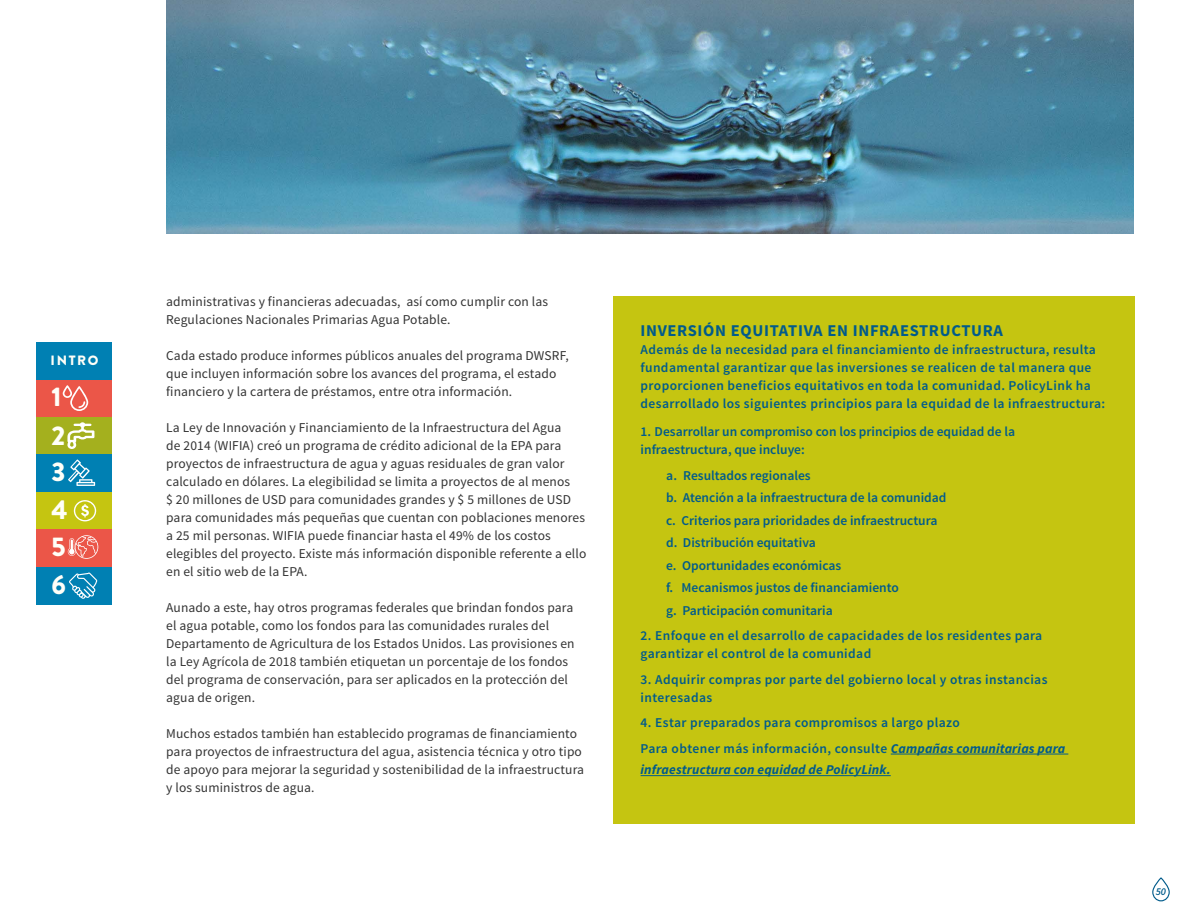
<style>
.page{position:relative;width:1188px;height:918px;background:#fff}
.page>*{position:absolute;margin:0;border:0;box-sizing:border-box;transform-origin:0 0}
.t1{font:900 27px/37.5px "Brandon Grotesque";color:#fffff8}
.t2{font:700 16.5px "Source Sans Pro";letter-spacing:.04em;color:#015b8b}
.t3{font:13.5px/18px "Source Sans Pro";letter-spacing:.01em;color:#333}
.t4{font:600 13.5px/18px "Source Sans Pro";letter-spacing:.025em;color:#015b8b}
.t5{font:600 13.5px/22.5px "Source Sans Pro";color:#015b8b}
.t6{font:italic 700 13.5px "Source Sans Pro";letter-spacing:.01em;color:#015b8b}
.t7{font:900 13.5px "Brandon Grotesque";letter-spacing:.12em;color:#fffff8}
.t8{font:italic 600 10.5px "Source Sans Pro";color:#015b8b}
.s1{font-weight:700;font-style:italic}
</style>
<div class="page">
<svg style="left:1152px;top:877px;width:18px;height:25px"></svg>
<div style="left:614px;top:296px;width:521px;height:528px;background:#c5c511"></div>
<hr style="left:891px;top:754px;width:177px;height:1px;background:#015b8b">
<hr style="left:641px;top:775px;width:250px;height:1px;background:#015b8b">
<img style="left:166px;top:0;width:967px;height:234px">
<div style="left:36px;top:492px;width:75px;height:37px;background:#c5c511"></div>
<div style="left:36px;top:417px;width:75px;height:37px;background:#a4b01e"></div>
<div style="left:36px;top:567px;width:75px;height:37px;background:#0080b3"></div>
<div style="left:36px;top:379px;width:75px;height:38px;background:#eb5648"></div>
<div style="left:36px;top:529px;width:75px;height:38px;background:#eb5648"></div>
<div style="left:36px;top:454px;width:75px;height:38px;background:#0080b3"></div>
<div style="left:36px;top:342px;width:75px;height:37px;background:#0080b3"></div>
<svg style="left:63px;top:385px;width:25px;height:26px"></svg>
<svg style="left:67px;top:422px;width:27px;height:27px"></svg>
<svg style="left:68px;top:460px;width:27px;height:26px"></svg>
<svg style="left:74px;top:500px;width:22px;height:21px"></svg>
<svg style="left:68px;top:535px;width:30px;height:24px"></svg>
<svg style="left:69px;top:573px;width:28px;height:26px"></svg>
<p class="t7" style="left:51px;top:351px;width:49px">INTRO</p>
<h1 class="t1" style="left:52px;top:379px;width:18px">1<br>2<br>3<br>4<br>5<br>6</h1>
<p class="t3" style="left:166px;top:293px;width:383px">administrativas y financieras adecuadas, así como cumplir con las<br>Regulaciones Nacionales Primarias Agua Potable.</p>
<p class="t3" style="left:166px;top:347px;width:404px">Cada estado produce informes públicos anuales del programa DWSRF, que incluyen información sobre los avances del programa, el estado financiero y la cartera de préstamos, entre otra información.</p>
<p class="t3" style="left:166px;top:419px;width:422px">La Ley de Innovación y Financiamiento de la Infraestructura del Agua<br>de 2014 (WIFIA) creó un programa de crédito adicional de la EPA para proyectos de infraestructura de agua y aguas residuales de gran valor calculado en dólares. La elegibilidad se limita a proyectos de al menos<br>$ 20 millones de USD para comunidades grandes y $ 5 millones de USD para comunidades más pequeñas que cuentan con poblaciones menores a 25 mil personas. WIFIA puede financiar hasta el 49% de los costos elegibles del proyecto. Existe más información disponible referente a ello en el sitio web de la EPA.</p>
<p class="t3" style="left:166px;top:599px;width:410px">Aunado a este, hay otros programas federales que brindan fondos para el agua potable, como los fondos para las comunidades rurales del Departamento de Agricultura de los Estados Unidos. Las provisiones en la Ley Agrícola de 2018 también etiquetan un porcentaje de los fondos del programa de conservación, para ser aplicados en la protección del agua de origen.</p>
<p class="t3" style="left:166px;top:725px;width:419px">Muchos estados también han establecido programas de financiamiento para proyectos de infraestructura del agua, asistencia técnica y otro tipo de apoyo para mejorar la seguridad y sostenibilidad de la infraestructura y los suministros de agua.</p>
<p class="t2" style="left:641px;top:320px;width:364px">INVERSIÓN EQUITATIVA EN INFRAESTRUCTURA</p>
<p class="t4" style="left:641px;top:341px;width:466px">Además de la necesidad para el financiamiento de infraestructura, resulta fundamental garantizar que las inversiones se realicen de tal manera que proporcionen beneficios equitativos en toda la comunidad. PolicyLink ha desarrollado los siguientes principios para la equidad de la infraestructura:</p>
<p class="t5" style="left:641px;top:423px;width:376px;line-height:18px">1. Desarrollar un compromiso con los principios de equidad de la infraestructura, que incluye:</p>
<p class="t5" style="left:666px;top:464px;width:282px">a. Resultados regionales<br>b. Atención a la infraestructura de la comunidad c. Criterios para prioridades de infraestructura d. Distribución equitativa<br>e. Oportunidades económicas<br>f. Mecanismos justos de financiamiento<br>g. Participación comunitaria</p>
<p class="t4" style="left:641px;top:627px;width:403px">2. Enfoque en el desarrollo de capacidades de los residentes para garantizar el control de la comunidad</p>
<p class="t4" style="left:641px;top:671px;width:409px">3. Adquirir compras por parte del gobierno local y otras instancias interesadas</p>
<p class="t4" style="left:641px;top:710px;width:426px;line-height:25.5px">4. Estar preparados para compromisos a largo plazo<br>Para obtener más información, consulte <span class="s1">Campañas comunitarias para</span></p>
<p class="t6" style="left:641px;top:761px;width:252px">infraestructura con equidad de PolicyLink.</p>
<p class="t8" style="left:1156px;top:885px;width:12px">50</p>
</div>
